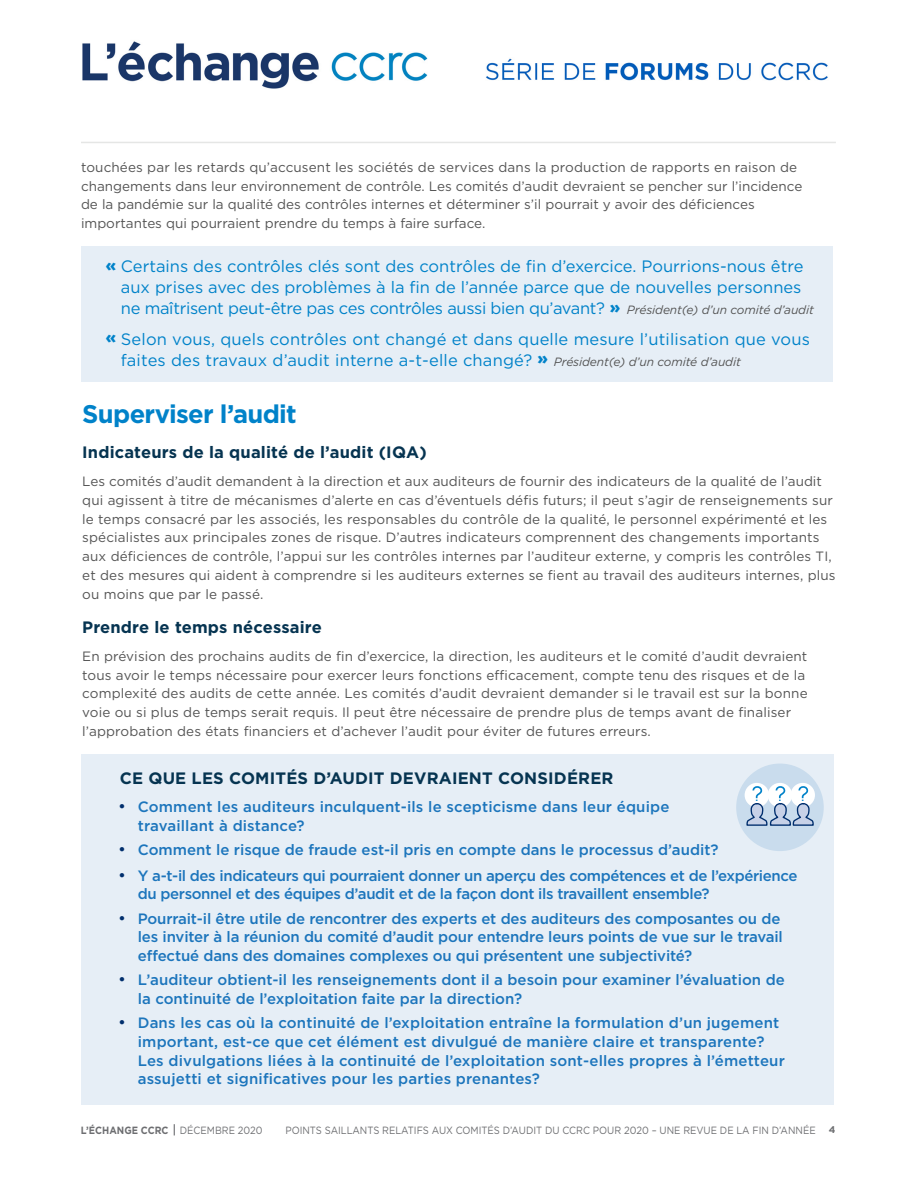
<style>
.page{position:relative;width:918px;height:1188px;background:#fff}
.page>*{position:absolute;margin:0;border:0;box-sizing:border-box;transform-origin:0 0}
.t1{font:700 25.5px "Gotham";letter-spacing:-.03em;color:#0082c9}
.t2{font:16.5px/21px "Gotham";color:#0082c9}
.t3{font:700 16.5px "Gotham";letter-spacing:.01em;color:#063451}
.t4{font:500 15px/18.8px "Gotham";color:#1c75bc}
.t5{font:500 15px/18.8px "Gotham";letter-spacing:-.025em;color:#1c75bc}
.t6{font:13.5px/18.8px "Gotham";letter-spacing:.01em;color:#545454}
.t7{font:10.5px "Gotham";color:#6d6e71;scale:.9 1}
.t8{font:700 10.5px "Gotham";color:#6d6e71;scale:.9 1}
.s1{font-weight:900}
.s2{font-style:italic;font-size:12px;color:#545454}
.s3{font-weight:400;font-size:16.5px;color:#002e6d}
.s4{font-weight:400}
.s5{font-weight:700;font-size:9.75px}
</style>
<div class="page">
<hr style="left:81px;top:142px;width:755px;height:1px;background:#e5e6e5">
<div style="left:81px;top:246px;width:752px;height:136px;background:#e6eef6"></div>
<div style="left:81px;top:754px;width:753px;height:351px;background:#e6eef6"></div>
<div style="left:736px;top:764px;width:88px;height:87px;background:#c9dced;border-radius:50%"></div>
<div style="left:768px;top:783px;width:24px;height:24px;background:#fff;border-radius:50%"></div>
<div style="left:791px;top:783px;width:24px;height:24px;background:#fff;border-radius:50%"></div>
<div style="left:745px;top:783px;width:24px;height:24px;background:#fff;border-radius:50%"></div>
<svg style="left:745px;top:785px;width:69px;height:41px"></svg>
<img style="left:82px;top:41px;width:746px;height:48px">
<p class="t6" style="left:81px;top:157px;width:723px">touchées par les retards qu’accusent les sociétés de services dans la production de rapports en raison de changements dans leur environnement de contrôle. Les comités d’audit devraient se pencher sur l’incidence de la pandémie sur la qualité des contrôles internes et déterminer s’il pourrait y avoir des déficiences importantes qui pourraient prendre du temps à faire surface.</p>
<p class="t2" style="left:121px;top:255px;width:695px;text-indent:-15px"><span class="s1">«</span> Certains des contrôles clés sont des contrôles de fin d’exercice. Pourrions-nous être aux prises avec des problèmes à la fin de l’année parce que de nouvelles personnes ne maîtrisent peut-être pas ces contrôles aussi bien qu’avant? <span class="s1">»</span> <span class="s2">Président(e) d’un comité d’audit</span></p>
<p class="t2" style="left:121px;top:328px;width:691px;text-indent:-15px"><span class="s1">«</span> Selon vous, quels contrôles ont changé et dans quelle mesure l’utilisation que vous faites des travaux d’audit interne a-t-elle changé? <span class="s1">»</span> <span class="s2">Président(e) d’un comité d’audit</span></p>
<h1 class="t1" style="left:82px;top:397px;width:216px">Superviser l’audit</h1>
<p class="t3" style="left:82px;top:441px;width:346px">Indicateurs de la qualité de l’audit (IQA)</p>
<p class="t6" style="left:82px;top:472px;width:755px">Les comités d’audit demandent à la direction et aux auditeurs de fournir des indicateurs de la qualité de l’audit qui agissent à titre de mécanismes d’alerte en cas d’éventuels défis futurs; il peut s’agir de renseignements sur le temps consacré par les associés, les responsables du contrôle de la qualité, le personnel expérimenté et les spécialistes aux principales zones de risque. D’autres indicateurs comprennent des changements importants aux déficiences de contrôle, l’appui sur les contrôles internes par l’auditeur externe, y compris les contrôles TI, et des mesures qui aident à comprendre si les auditeurs externes se fient au travail des auditeurs internes, plus ou moins que par le passé.</p>
<p class="t3" style="left:82px;top:616px;width:241px">Prendre le temps nécessaire</p>
<p class="t6" style="left:82px;top:647px;width:727px">En prévision des prochains audits de fin d’exercice, la direction, les auditeurs et le comité d’audit devraient tous avoir le temps nécessaire pour exercer leurs fonctions efficacement, compte tenu des risques et de la complexité des audits de cette année. Les comités d’audit devraient demander si le travail est sur la bonne voie ou si plus de temps serait requis. Il peut être nécessaire de prendre plus de temps avant de finaliser l’approbation des états financiers et d’achever l’audit pour éviter de futures erreurs.</p>
<p class="t3" style="left:120px;top:768px;width:495px">CE QUE LES COMITÉS D’AUDIT DEVRAIENT CONSIDÉRER</p>
<p class="t4" style="left:138px;top:797px;width:533px;text-indent:-20px"><span class="s3">•</span> Comment les auditeurs inculquent-ils le scepticisme dans leur équipe travaillant à distance?</p>
<p class="t4" style="left:118px;top:840px;width:602px"><span class="s3">•</span> Comment le risque de fraude est-il pris en compte dans le processus d’audit?</p>
<p class="t5" style="left:138px;top:866px;width:661px;text-indent:-19px"><span class="s3">•</span> Y a-t-il des indicateurs qui pourraient donner un aperçu des compétences et de l’expérience du personnel et des équipes d’audit et de la façon dont ils travaillent ensemble?</p>
<p class="t4" style="left:138px;top:909px;width:647px;text-indent:-19px"><span class="s3">•</span> Pourrait-il être utile de rencontrer des experts et des auditeurs des composantes ou de les inviter à la réunion du comité d’audit pour entendre leurs points de vue sur le travail effectué dans des domaines complexes ou qui présentent une subjectivité?</p>
<p class="t4" style="left:138px;top:970px;width:649px;text-indent:-19px"><span class="s3">•</span> L’auditeur obtient-il les renseignements dont il a besoin pour examiner l’évaluation de la continuité de l’exploitation faite par la direction?</p>
<p class="t4" style="left:138px;top:1013px;width:649px;text-indent:-20px"><span class="s3">•</span> Dans les cas où la continuité de l’exploitation entraîne la formulation d’un jugement important, est-ce que cet élément est divulgué de manière claire et transparente?<br>Les divulgations liées à la continuité de l’exploitation sont-elles propres à l’émetteur assujetti et significatives pour les parties prenantes?</p>
<p class="t8" style="left:81px;top:1123px;width:204px">L’ÉCHANGE CCRC <span class="s4">DÉCEMBRE 2020</span></p>
<p class="t7" style="left:285px;top:1123px;width:613px">POINTS SAILLANTS RELATIFS AUX COMITÉS D’AUDIT DU CCRC POUR 2020 – UNE REVUE DE LA FIN D’ANNÉE <span class="s5">4</span></p>
</div>
